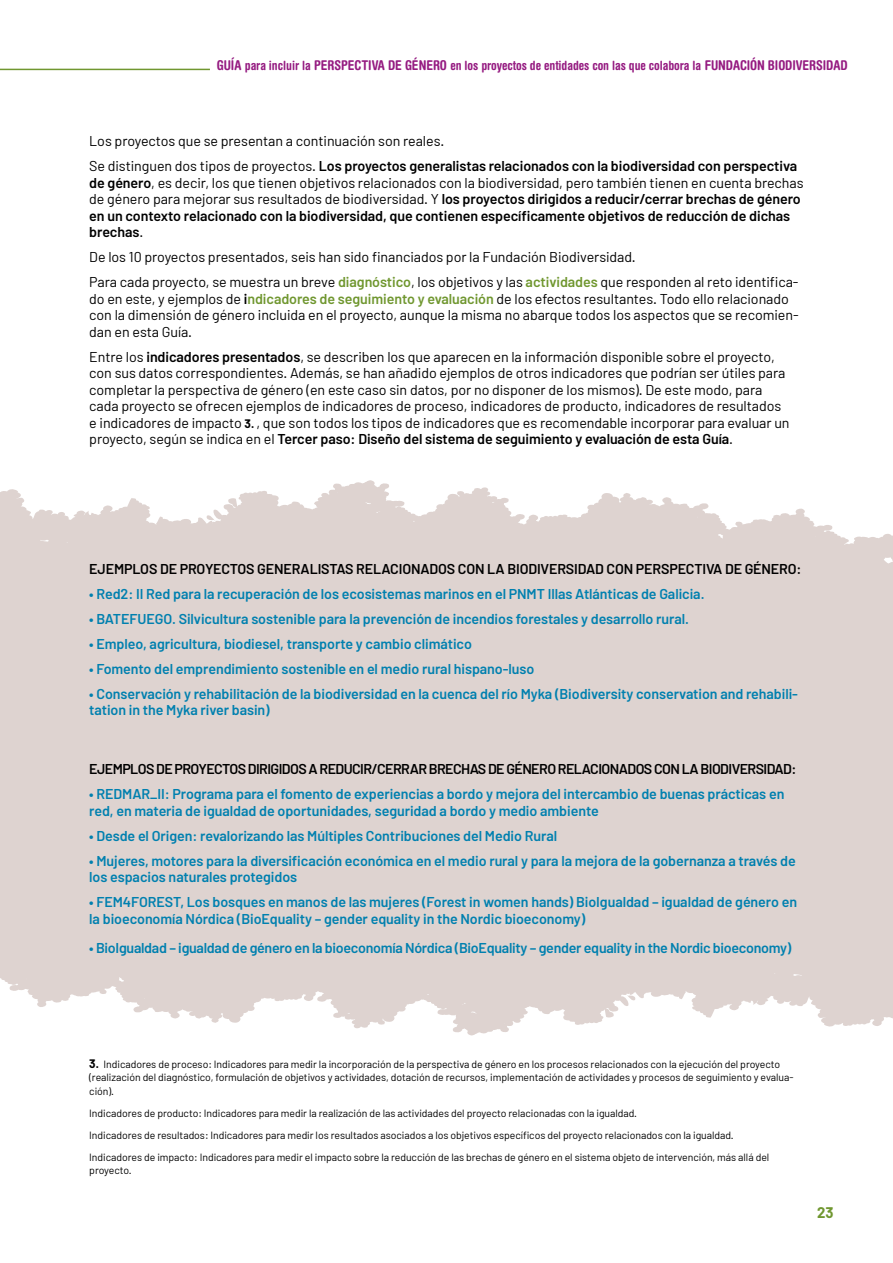
<style>
.page{position:relative;width:893px;height:1263px;background:#fff}
.page>*{position:absolute;margin:0;border:0;box-sizing:border-box;transform-origin:0 0}
.t1{font:700 15px "Barlow";color:#709730}
.t2{font:14.25px/16.5px "Barlow";letter-spacing:-.005em;color:#000}
.t3{font:600 14.25px/16.5px "Barlow";letter-spacing:-.005em;color:#0080af}
.t4{font:600 14.25px/16.5px "Barlow";letter-spacing:-.01em;color:#000}
.t5{font:600 14.25px "Barlow";letter-spacing:-.04em;color:#000}
.t6{font:700 condensed 12.75px "Helvetica Rounded";letter-spacing:-.005em;color:#951b81}
.t7{font:10.5px/13.5px "Barlow";letter-spacing:-.005em;color:#000}
.s1{font-size:13.5px}
.s2{font-weight:600}
.s3{font-weight:400}
.s4{font-weight:600;color:#709730}
.s5{font-weight:700;font-size:12px}
</style>
<div class="page">
<hr style="left:0;top:69px;width:210px;height:1px;background:#709730">
<svg style="left:0;top:480px;width:893px;height:96px;fill:#ded3d0"></svg>
<div style="left:0;top:576px;width:893px;height:459px;background:#ded3d0"></div>
<p class="t6" style="left:217px;top:58px;width:632px"><span class="s1">GUÍA</span> para incluir la <span class="s1">PERSPECTIVA DE GÉNERO</span> en los proyectos de entidades con las que colabora la <span class="s1">FUNDACIÓN BIODIVERSIDAD</span></p>
<p class="t2" style="left:89px;top:130px;width:709px;line-height:25px">Los proyectos que se presentan a continuación son reales.<br>Se distinguen dos tipos de proyectos. <span class="s2">Los proyectos generalistas relacionados con la biodiversidad con perspectiva</span></p>
<p class="t4" style="left:89px;top:176px;width:716px">de género<span class="s3">, es decir, los que tienen objetivos relacionados con la biodiversidad, pero también tienen en cuenta brechas de género para mejorar sus resultados de biodiversidad. Y</span> los proyectos dirigidos a reducir/cerrar brechas de género en un contexto relacionado con la biodiversidad, que contienen específicamente objetivos de reducción de dichas brechas<span class="s3">.</span></p>
<p class="t2" style="left:89px;top:244px;width:711px;line-height:25px">De los 10 proyectos presentados, seis han sido financiados por la Fundación Biodiversidad.<br>Para cada proyecto, se muestra un breve <span class="s4">diagnóstico</span>, los objetivos y las <span class="s4">actividades</span> que responden al reto identifica-</p>
<p class="t2" style="left:89px;top:291px;width:711px">do en este, y ejemplos de <span class="s2">i</span><span class="s4">ndicadores de seguimiento y evaluación</span> de los efectos resultantes. Todo ello relacionado con la dimensión de género incluida en el proyecto, aunque la misma no abarque todos los aspectos que se recomien&shy;dan en esta Guía.</p>
<p class="t2" style="left:89px;top:349px;width:702px">Entre los <span class="s2">indicadores presentados</span>, se describen los que aparecen en la información disponible sobre el proyecto, con sus datos correspondientes. Además, se han añadido ejemplos de otros indicadores que podrían ser útiles para completar la perspectiva de género (en este caso sin datos, por no disponer de los mismos). De este modo, para cada proyecto se ofrecen ejemplos de indicadores de proceso, indicadores de producto, indicadores de resultados e indicadores de impacto <span class="s5">3.</span> , que son todos los tipos de indicadores que es recomendable incorporar para evaluar un proyecto, según se indica en el <span class="s2">Tercer paso: Diseño del sistema de seguimiento y evaluación de esta Guía</span>.</p>
<p class="t4" style="left:89px;top:559px;width:714px">EJEMPLOS DE PROYECTOS GENERALISTAS RELACIONADOS CON LA BIODIVERSIDAD CON PERSPECTIVA DE GÉNERO:</p>
<p class="t3" style="left:89px;top:584px;width:617px">• Red2: II Red para la recuperación de los ecosistemas marinos en el PNMT Illas Atlánticas de Galicia.</p>
<p class="t3" style="left:89px;top:609px;width:601px">• BATEFUEGO. Silvicultura sostenible para la prevención de incendios forestales y desarrollo rural.</p>
<p class="t3" style="left:89px;top:637px;width:384px">• Empleo, agricultura, biodiesel, transporte y cambio climático</p>
<p class="t3" style="left:89px;top:662px;width:447px">• Fomento del emprendimiento sostenible en el medio rural hispano-luso</p>
<p class="t3" style="left:89px;top:684px;width:710px">• Conservación y rehabilitación de la biodiversidad en la cuenca del río Myka (Biodiversity conservation and rehabili&shy;tation in the Myka river basin)</p>
<p class="t5" style="left:89px;top:759px;width:709px">EJEMPLOS DE PROYECTOS DIRIGIDOS A REDUCIR/CERRAR BRECHAS DE GÉNERO RELACIONADOS CON LA BIODIVERSIDAD:</p>
<p class="t3" style="left:89px;top:785px;width:697px">• REDMAR_II: Programa para el fomento de experiencias a bordo y mejora del intercambio de buenas prácticas en red, en materia de igualdad de oportunidades, seguridad a bordo y medio ambiente</p>
<p class="t3" style="left:89px;top:829px;width:469px">• Desde el Origen: revalorizando las Múltiples Contribuciones del Medio Rural</p>
<p class="t3" style="left:89px;top:851px;width:708px">• Mujeres, motores para la diversificación económica en el medio rural y para la mejora de la gobernanza a través de los espacios naturales protegidos</p>
<p class="t3" style="left:89px;top:893px;width:709px">• FEM4FOREST, Los bosques en manos de las mujeres (Forest in women hands) BioIgualdad – igualdad de género en la bioeconomía Nórdica (BioEquality – gender equality in the Nordic bioeconomy)</p>
<p class="t3" style="left:89px;top:939px;width:703px">• BioIgualdad – igualdad de género en la bioeconomía Nórdica (BioEquality – gender equality in the Nordic bioeconomy)</p>
<p class="t7" style="left:89px;top:1058px;width:706px"><span class="s5">3.</span> Indicadores de proceso: Indicadores para medir la incorporación de la perspectiva de género en los procesos relacionados con la ejecución del proyecto (realización del diagnóstico, formulación de objetivos y actividades, dotación de recursos, implementación de actividades y procesos de seguimiento y evalua&shy;ción).</p>
<p class="t7" style="left:89px;top:1103px;width:681px;line-height:22px">Indicadores de producto: Indicadores para medir la realización de las actividades del proyecto relacionadas con la igualdad.<br>Indicadores de resultados: Indicadores para medir los resultados asociados a los objetivos específicos del proyecto relacionados con la igualdad.<br>Indicadores de impacto: Indicadores para medir el impacto sobre la reducción de las brechas de género en el sistema objeto de intervención, más allá del</p>
<p class="t7" style="left:89px;top:1164px;width:44px">proyecto.</p>
<p class="t1" style="left:817px;top:1204px;width:18px">23</p>
</div>
